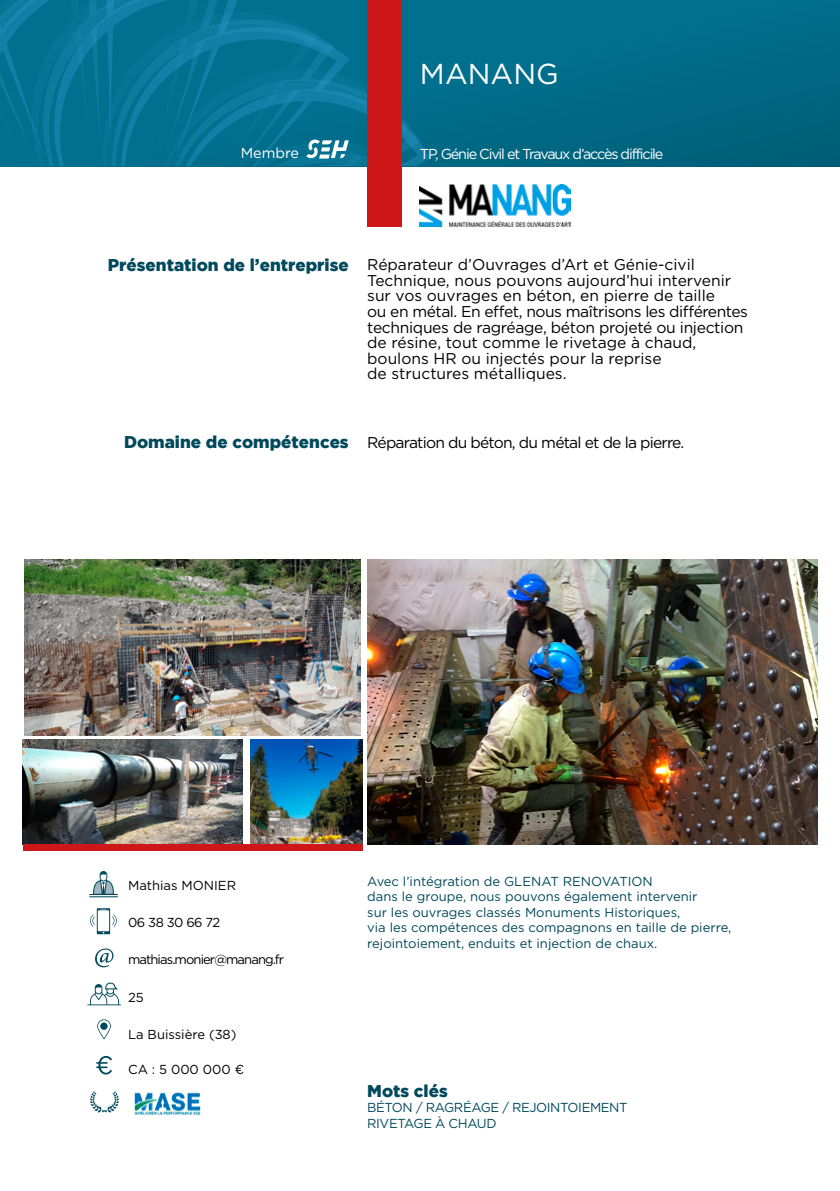
<style>
.page{position:relative;width:840px;height:1191px;background:#fff}
.page>*{position:absolute;margin:0;border:0;box-sizing:border-box;transform-origin:0 0}
.t1{font:28.8px "Gotham";color:#fff}
.t2{font:900 17px "Gotham";color:#00485b}
.t3{font:15.6px/15.6px "Gotham";color:#000}
.t4{font:15.6px "Gotham";letter-spacing:-.05em;color:#000}
.t5{font:14.4px "Gotham";letter-spacing:-.08em;color:#fff}
.t6{font:13px/15.6px "Gotham";color:#00485b}
.t7{font:13px "Gotham";letter-spacing:-.005em;color:#000}
.t8{font:13px/15.6px "Gotham";letter-spacing:-.03em;color:#00485b}
.t9{font:13px "Gotham";letter-spacing:-.07em;color:#000}
</style>
<div class="page">
<div style="left:0;top:0;width:839px;height:166px;background:#006b87"></div>
<svg style="left:0;top:0;width:430px;height:166px"></svg>
<svg style="left:90px;top:871px;width:27px;height:26px"></svg>
<svg style="left:90px;top:908px;width:27px;height:26px"></svg>
<svg style="left:95px;top:948px;width:18px;height:19px"></svg>
<svg style="left:87px;top:982px;width:34px;height:23px"></svg>
<svg style="left:97px;top:1019px;width:14px;height:20px"></svg>
<div style="left:100px;top:1022px;width:7px;height:7px;background:#00485b;border-radius:50%"></div>
<svg style="left:96px;top:1056px;width:16px;height:18px"></svg>
<svg style="left:90px;top:1091px;width:29px;height:22px"></svg>
<img style="left:419px;top:185px;width:150px;height:41px">
<div style="left:367px;top:0;width:34px;height:227px;background:#cd1719"></div>
<img style="left:25px;top:560px;width:335px;height:175px">
<img style="left:251px;top:739px;width:111px;height:105px">
<img style="left:23px;top:739px;width:219px;height:105px">
<div style="left:23px;top:844px;width:339px;height:7px;background:#cd1719"></div>
<svg style="left:306px;top:139px;width:42px;height:20px"></svg>
<img style="left:367px;top:560px;width:449px;height:284px">
<img style="left:134px;top:1092px;width:67px;height:23px">
<p class="t5" style="left:240px;top:144px;width:60px">Membre</p>
<h1 class="t1" style="left:420px;top:55px;width:140px">MANANG</h1>
<p class="t5" style="left:420px;top:144px;width:245px">TP, Génie Civil et Travaux d’accès difficile</p>
<p class="t2" style="left:108px;top:255px;width:242px">Présentation de l’entreprise</p>
<p class="t3" style="left:367px;top:256px;width:382px">Réparateur d’Ouvrages d’Art et Génie-civil Technique, nous pouvons aujourd’hui intervenir sur vos ouvrages en béton, en pierre de taille<br>ou en métal. En effet, nous maîtrisons les différentes techniques de ragréage, béton projeté ou injection de résine, tout comme le rivetage à chaud, boulons HR ou injectés pour la reprise<br>de structures métalliques.</p>
<p class="t2" style="left:124px;top:432px;width:226px">Domaine de compétences</p>
<p class="t4" style="left:367px;top:432px;width:318px">Réparation du béton, du métal et de la pierre.</p>
<p class="t7" style="left:128px;top:877px;width:109px">Mathias MONIER</p>
<p class="t7" style="left:128px;top:914px;width:94px">06 38 30 66 72</p>
<p class="t9" style="left:128px;top:951px;width:157px">mathias.monier@manang.fr</p>
<p class="t7" style="left:128px;top:988px;width:17px">25</p>
<p class="t7" style="left:128px;top:1025px;width:110px">La Buissière (38)</p>
<p class="t7" style="left:128px;top:1060px;width:117px">CA : 5 000 000 €</p>
<p class="t6" style="left:367px;top:873px;width:365px">Avec l’intégration de GLENAT RENOVATION<br>dans le groupe, nous pouvons également intervenir<br>sur les ouvrages classés Monuments Historiques,<br>via les compétences des compagnons en taille de pierre, rejointoiement, enduits et injection de chaux.</p>
<p class="t2" style="left:367px;top:1080px;width:82px">Mots clés</p>
<p class="t8" style="left:367px;top:1099px;width:262px">BÉTON / RAGRÉAGE / REJOINTOIEMENT<br>RIVETAGE À CHAUD</p>
</div>
